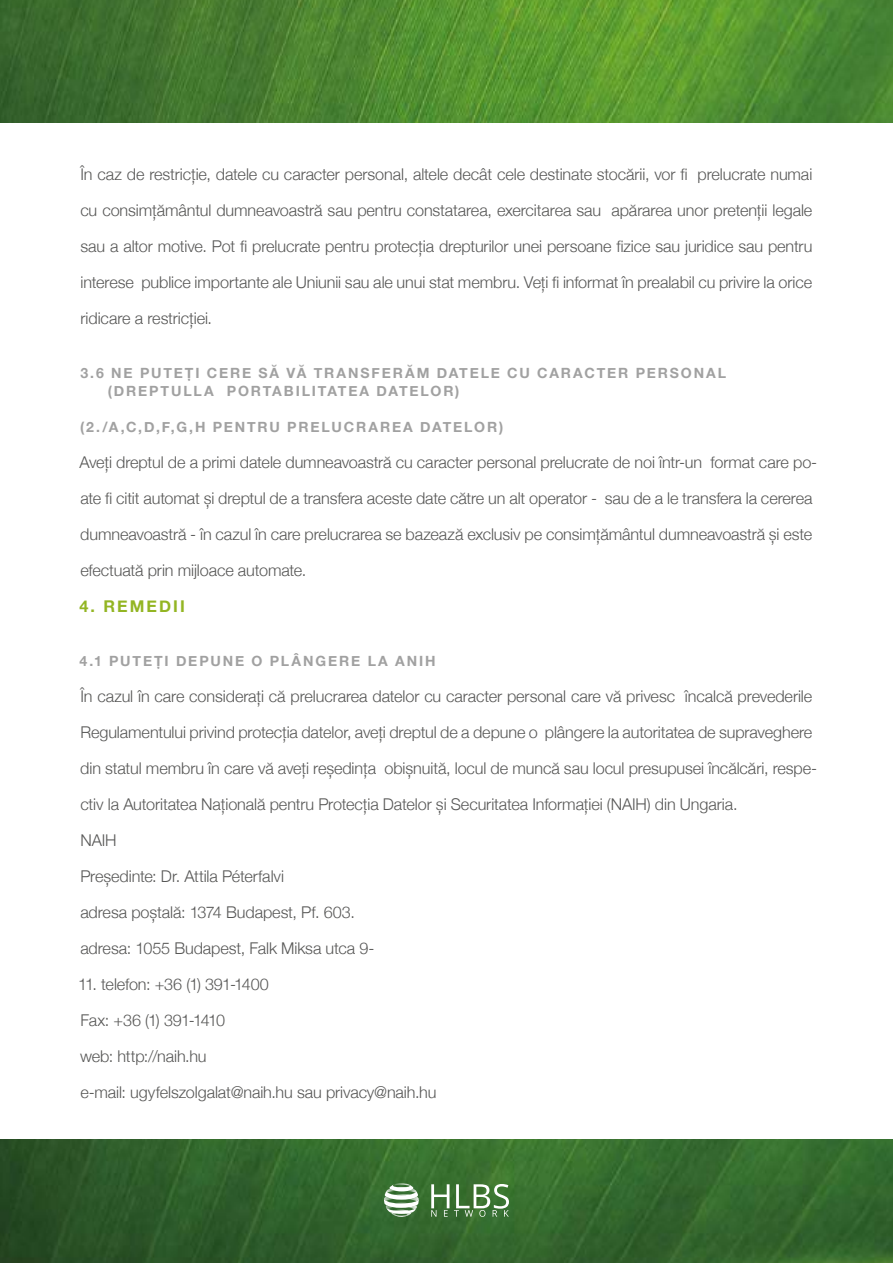
<style>
.page{position:relative;width:893px;height:1263px;background:#fff}
.page>*{position:absolute;margin:0;border:0;box-sizing:border-box;transform-origin:0 0}
.t1{font:300 16.2px "Helvetica Neue";letter-spacing:-.005em;color:#575756}
.t2{font:300 16.2px "Helvetica Neue";letter-spacing:-.035em;color:#575756}
.t3{font:700 16.2px "Helvetica Neue";letter-spacing:.13em;color:#93b523}
.t4{font:700 14.1px/18px "Helvetica Neue";letter-spacing:.13em;color:#a1a1a1}
</style>
<div class="page">
<img style="left:0;top:0;width:893px;height:122px">
<img style="left:0;top:1140px;width:893px;height:123px">
<svg style="left:431px;top:1184px;width:78px;height:33px"></svg>
<svg style="left:393px;top:1183px;width:17px;height:1px"></svg>
<svg style="left:384px;top:1184px;width:35px;height:33px"></svg>
<p class="t1" style="left:80px;top:161px;width:733px">În caz de restricție, datele cu caracter personal, altele decât cele destinate stocării, vor fi prelucrate numai</p>
<p class="t1" style="left:80px;top:197px;width:733px">cu consimțământul dumneavoastră sau pentru constatarea, exercitarea sau apărarea unor pretenții legale</p>
<p class="t1" style="left:80px;top:233px;width:733px">sau a altor motive. Pot fi prelucrate pentru protecția drepturilor unei persoane fizice sau juridice sau pentru</p>
<p class="t1" style="left:81px;top:269px;width:733px">interese publice importante ale Uniunii sau ale unui stat membru. Veți fi informat în prealabil cu privire la orice</p>
<p class="t1" style="left:81px;top:305px;width:133px">ridicare a restricției.</p>
<p class="t4" style="left:108px;top:364px;width:620px;text-indent:-27px">3.6 NE PUTEȚI CERE SĂ VĂ TRANSFERĂM DATELE CU CARACTER PERSONAL (DREPTULLA PORTABILITATEA DATELOR)</p>
<p class="t4" style="left:80px;top:418px;width:424px">(2./A,C,D,F,G,H PENTRU PRELUCRAREA DATELOR)</p>
<p class="t1" style="left:79px;top:449px;width:739px">Aveți dreptul de a primi datele dumneavoastră cu caracter personal prelucrate de noi într-un format care po-</p>
<p class="t1" style="left:80px;top:485px;width:734px">ate fi citit automat și dreptul de a transfera aceste date către un alt operator - sau de a le transfera la cererea</p>
<p class="t1" style="left:80px;top:521px;width:733px">dumneavoastră - în cazul în care prelucrarea se bazează exclusiv pe consimțământul dumneavoastră și este</p>
<p class="t1" style="left:80px;top:557px;width:228px">efectuată prin mijloace automate.</p>
<p class="t3" style="left:79px;top:594px;width:107px">4. REMEDII</p>
<p class="t4" style="left:80px;top:652px;width:358px">4.1 PUTEȚI DEPUNE O PLÂNGERE LA ANIH</p>
<p class="t1" style="left:80px;top:683px;width:733px">În cazul în care considerați că prelucrarea datelor cu caracter personal care vă privesc încalcă prevederile</p>
<p class="t1" style="left:80px;top:719px;width:733px">Regulamentului privind protecția datelor, aveți dreptul de a depune o plângere la autoritatea de supraveghere</p>
<p class="t1" style="left:80px;top:755px;width:738px">din statul membru în care vă aveți reședința obișnuită, locul de muncă sau locul presupusei încălcări, respe-</p>
<p class="t1" style="left:80px;top:791px;width:659px">ctiv la Autoritatea Națională pentru Protecția Datelor și Securitatea Informației (NAIH) din Ungaria.</p>
<p class="t1" style="left:80px;top:827px;width:38px">NAIH</p>
<p class="t1" style="left:80px;top:863px;width:205px">Președinte: Dr. Attila Péterfalvi</p>
<p class="t1" style="left:80px;top:899px;width:276px">adresa poștală: 1374 Budapest, Pf. 603.</p>
<p class="t1" style="left:80px;top:935px;width:296px">adresa: 1055 Budapest, Falk Miksa utca 9-</p>
<p class="t1" style="left:78px;top:971px;width:192px">11. telefon: +36 (1) 391-1400</p>
<p class="t2" style="left:80px;top:1007px;width:146px">Fax: +36 (1) 391-1410</p>
<p class="t1" style="left:80px;top:1043px;width:128px">web: http://naih.hu</p>
<p class="t1" style="left:80px;top:1079px;width:358px">e-mail: ugyfelszolgalat@naih.hu sau privacy@naih.hu</p>
</div>
